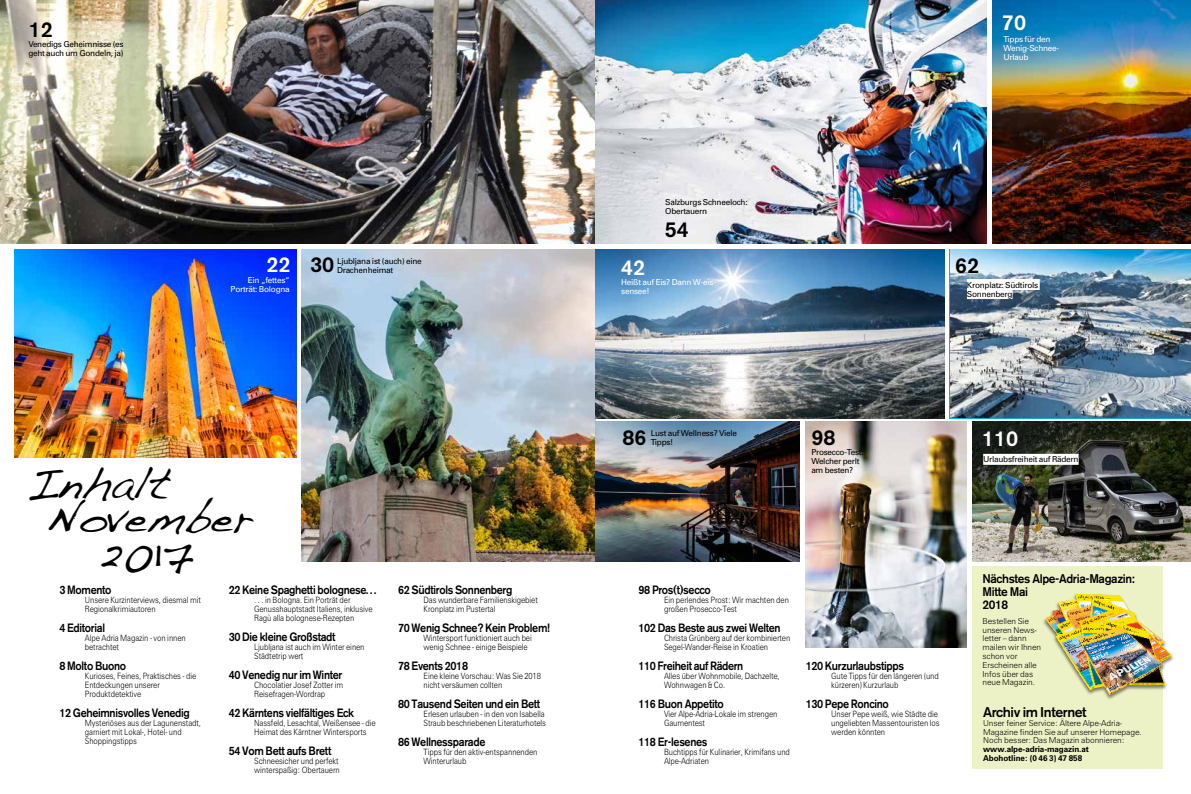
<style>
.page{position:relative;width:1191px;height:794px;background:#fff}
.page>*{position:absolute;margin:0;border:0;box-sizing:border-box;transform-origin:0 0}
.t1{font:39.2px "Dakota";color:#000}
.t2{font:21.4px "AAM Akzidenz Grotesk BQ Medium";color:#fff}
.t3{font:21.4px "AAM Akzidenz Grotesk BQ Medium";color:#000}
.t4{font:14px "AAM Akzidenz Grotesk BQ Medium";letter-spacing:-.03em;color:#000}
.t5{font:12.5px/13px "AAM Akzidenz Grotesk BQ Medium";letter-spacing:-.03em;color:#000;scale:.95 1}
.t6{font:12px "AAM Akzidenz Grotesk BQ Medium";letter-spacing:-.03em;color:#000;scale:.9 1}
.t7{font:8.7px/9px "AAM Zurich BT Light";letter-spacing:-.01em;color:#000;scale:.87 1}
.t8{font:8.2px/9px "Univers";letter-spacing:-.03em;color:#000}
.t9{font:8.2px/8.8px "AAM Zurich BT Light";letter-spacing:-.01em;color:#000}
.t10{font:8.2px/9px "Univers";letter-spacing:-.03em;color:#fff}
.t11{font:8.2px/8.8px "AAM Zurich BT Bold";letter-spacing:-.01em;color:#000}
.s1{color:#000}
</style>
<div class="page">
<img style="left:0;top:0;width:595px;height:244px">
<img style="left:301px;top:249px;width:294px;height:312px">
<img style="left:595px;top:0;width:391px;height:244px">
<img style="left:992px;top:0;width:199px;height:244px">
<img style="left:595px;top:249px;width:349px;height:169px">
<img style="left:595px;top:422px;width:204px;height:139px">
<img style="left:972px;top:422px;width:219px;height:139px">
<img style="left:14px;top:250px;width:283px;height:207px">
<div style="left:972px;top:566px;width:190px;height:202px;background:#edf1c6"></div>
<div style="left:1042px;top:593px;width:132px;height:107px;background:#000;opacity:.5"></div>
<img style="left:1044px;top:593px;width:128px;height:102px">
<img style="left:950px;top:250px;width:241px;height:167px">
<div style="left:983px;top:454px;width:95px;height:11px;background:#fff"></div>
<img style="left:805px;top:422px;width:162px;height:225px">
<div style="left:967px;top:279px;width:72px;height:11px;background:#fff"></div>
<div style="left:967px;top:288px;width:45px;height:11px;background:#fff"></div>
<h2 class="t3" style="left:29px;top:17px;width:26px">12</h2>
<p class="t8" style="left:28px;top:40px;width:97px">Venedigs Geheimnisse (es geht auch um Gondeln, ja)</p>
<h2 class="t2" style="left:1002px;top:9px;width:26px">70</h2>
<p class="t8" style="left:665px;top:198px;width:84px">Salzburgs Schneeloch:<br>Obertauern</p>
<h2 class="t3" style="left:665px;top:216px;width:26px">54</h2>
<p class="t10" style="left:1003px;top:35px;width:57px">Tipps für den<br>Wenig-Schnee-<br>Urlaub</p>
<h2 class="t2" style="left:266px;top:251px;width:69px">22 <span class="s1">30</span></h2>
<h2 class="t3" style="left:955px;top:252px;width:26px">62</h2>
<p class="t8" style="left:337px;top:256px;width:86px">Ljubljana ist (auch) eine<br>Drachenheimat</p>
<h2 class="t2" style="left:621px;top:254px;width:26px">42</h2>
<p class="t10" style="left:231px;top:275px;width:61px;text-align:right">Ein „fettes“<br>Porträt: Bologna</p>
<p class="t10" style="left:621px;top:277px;width:96px">Heißt auf Eis? Dann W-eis&shy;sensee!</p>
<p class="t8" style="left:967px;top:280px;width:73px">Kronplatz: Südtirols<br>Sonnenberg</p>
<h1 class="t1" style="left:26px;top:459px;width:146px">Inhalt</h1>
<h1 class="t1" style="left:45px;top:493px;width:210px">November</h1>
<h1 class="t1" style="left:98px;top:527px;width:97px">2017</h1>
<h3 class="t6" style="left:59px;top:582px;width:59px">3 Momento</h3>
<p class="t7" style="left:85px;top:595px;width:135px">Unsere Kurzinterviews, diesmal mit<br>Regionalkrimiautoren</p>
<h3 class="t6" style="left:59px;top:620px;width:52px">4 Editorial</h3>
<p class="t7" style="left:85px;top:633px;width:117px">Alpe Adria Magazin - von innen betrachtet</p>
<h3 class="t6" style="left:59px;top:658px;width:76px">8 Molto Buono</h3>
<p class="t7" style="left:85px;top:671px;width:130px">Kurioses, Feines, Praktisches - die<br>Entdeckungen unserer<br>Produktdetektive</p>
<h3 class="t6" style="left:59px;top:705px;width:146px">12 Geheimnisvolles Venedig</h3>
<p class="t7" style="left:85px;top:718px;width:135px">Mysteriöses aus der Lagunenstadt, garniert mit Lokal-, Hotel- und<br>Shoppingstipps</p>
<h3 class="t6" style="left:229px;top:582px;width:166px">22 Keine Spaghetti bolognese. . .</h3>
<p class="t7" style="left:254px;top:595px;width:138px">. . . in Bologna. Ein Porträt der<br>Genusshauptstadt Italiens, inklusive<br>Ragù alla bolognese-Rezepten</p>
<h3 class="t6" style="left:229px;top:629px;width:120px">30 Die kleine Großstadt</h3>
<p class="t7" style="left:254px;top:642px;width:128px">Ljubljana ist auch im Winter einen<br>Städtetrip wert</p>
<h3 class="t6" style="left:229px;top:667px;width:128px">40 Venedig nur im Winter</h3>
<p class="t7" style="left:254px;top:680px;width:104px">Chocolatier Josef Zotter im<br>Reisefragen-Wordrap</p>
<h3 class="t6" style="left:229px;top:706px;width:141px">42 Kärntens vielfältiges Eck</h3>
<p class="t7" style="left:254px;top:718px;width:141px">Nassfeld, Lesachtal, Weißensee - die<br>Heimat des Kärntner Wintersports</p>
<h3 class="t6" style="left:229px;top:744px;width:116px">54 Vom Bett aufs Brett</h3>
<p class="t7" style="left:254px;top:757px;width:100px">Schneesicher und perfekt winterspaßig: Obertauern</p>
<h3 class="t6" style="left:398px;top:582px;width:129px">62 Südtirols Sonnenberg</h3>
<p class="t7" style="left:423px;top:595px;width:133px">Das wunderbare Familienskigebiet<br>Kronplatz im Pustertal</p>
<h3 class="t6" style="left:398px;top:620px;width:170px">70 Wenig Schnee? Kein Problem!</h3>
<p class="t7" style="left:423px;top:633px;width:126px">Wintersport funktioniert auch bei wenig Schnee - einige Beispiele</p>
<h3 class="t6" style="left:398px;top:658px;width:79px">78 Events 2018</h3>
<p class="t7" style="left:423px;top:671px;width:136px">Eine kleine Vorschau: Was Sie 2018 nicht versäumen collten</p>
<h3 class="t6" style="left:398px;top:697px;width:160px">80 Tausend Seiten und ein Bett</h3>
<p class="t7" style="left:423px;top:709px;width:142px">Erlesen urlauben - in den von Isabella<br>Straub beschriebenen Literaturhotels</p>
<h3 class="t6" style="left:398px;top:735px;width:99px">86 Wellnessparade</h3>
<p class="t7" style="left:423px;top:748px;width:132px">Tipps für den aktiv-entspannenden<br>Winterurlaub</p>
<p class="t8" style="left:651px;top:428px;width:88px">Lust auf Wellness? Viele<br>Tipps!</p>
<h2 class="t3" style="left:622px;top:425px;width:26px">86</h2>
<h2 class="t3" style="left:811px;top:424px;width:26px">98</h2>
<p class="t8" style="left:811px;top:447px;width:54px">Prosecco-Test:<br>Welcher perlt am besten?</p>
<h3 class="t6" style="left:638px;top:582px;width:82px">98 Pros(t)secco</h3>
<p class="t7" style="left:664px;top:595px;width:145px">Ein perlendes Prost: Wir machten den großen Prosecco-Test</p>
<h3 class="t6" style="left:638px;top:620px;width:159px">102 Das Beste aus zwei Welten</h3>
<p class="t7" style="left:664px;top:633px;width:147px">Christa Grünberg auf der kombinierten<br>Segel-Wander-Reise in Kroatien</p>
<h3 class="t6" style="left:638px;top:658px;width:118px">110 Freiheit auf Rädern</h3>
<p class="t7" style="left:664px;top:671px;width:134px">Alles über Wohnmobile, Dachzelte,<br>Wohnwagen &amp; Co.</p>
<h3 class="t6" style="left:638px;top:697px;width:96px">116 Buon Appetito</h3>
<p class="t7" style="left:664px;top:709px;width:132px">Vier Alpe-Adria-Lokale im strengen<br>Gaumentest</p>
<h3 class="t6" style="left:638px;top:735px;width:78px">118 Er-lesenes</h3>
<p class="t7" style="left:664px;top:748px;width:146px">Buchtipps für Kulinarier, Krimifans und<br>Alpe-Adriaten</p>
<h3 class="t6" style="left:805px;top:659px;width:111px">120 Kurzurlaubstipps</h3>
<p class="t7" style="left:831px;top:671px;width:125px">Gute Tipps für den längeren (und kürzeren) Kurzurlaub</p>
<h3 class="t6" style="left:805px;top:697px;width:94px">130 Pepe Roncino</h3>
<p class="t7" style="left:831px;top:710px;width:126px">Unser Pepe weiß, wie Städte die ungeliebten Massentouristen los werden könnten</p>
<h2 class="t2" style="left:982px;top:425px;width:38px">110</h2>
<p class="t8" style="left:983px;top:455px;width:97px">Urlaubsfreiheit auf Rädern</p>
<h3 class="t5" style="left:982px;top:572px;width:162px">Nächstes Alpe-Adria-Magazin:<br>Mitte Mai<br>2018</h3>
<p class="t9" style="left:982px;top:616px;width:60px">Bestellen Sie unseren News&shy;letter – dann mailen wir Ihnen schon vor<br>Erscheinen alle<br>Infos über das neue Magazin.</p>
<h3 class="t4" style="left:983px;top:703px;width:105px">Archiv im Internet</h3>
<p class="t9" style="left:983px;top:718px;width:160px">Unser feiner Service: Ältere Alpe-Adria-<br>Magazine finden Sie auf unserer Homepage.<br>Noch besser: Das Magazin abonnieren:</p>
<p class="t11" style="left:983px;top:745px;width:107px">www.alpe-adria-magazin.at<br>Abohotline: (0 46 3) 47 858</p>
</div>
